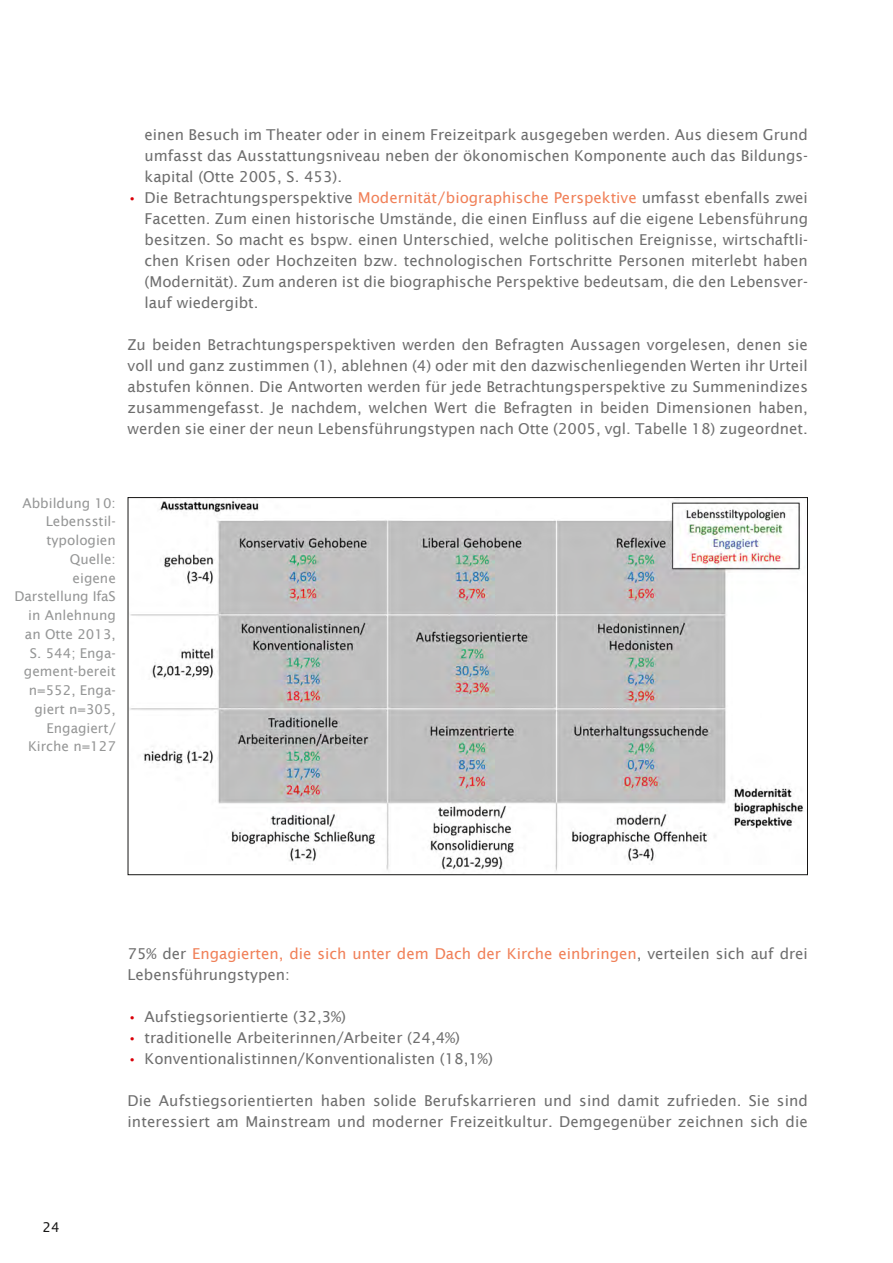
<style>
.page{position:relative;width:893px;height:1263px;background:#fff}
.page>*{position:absolute;margin:0;border:0;box-sizing:border-box;transform-origin:0 0}
.t1{font:15px/21px "Lucida Sans";color:#6e6e6e;text-align:justify}
.t2{font:15px/21px "Lucida Sans";color:#f08058}
.t3{font:13.5px/18.8px "Lucida Sans";color:#959696;text-align:right}
.t4{font:13.5px "Lucida Sans";color:#181716}
.s1{font-weight:600;color:#da0009}
.s2{color:#f08058}
.s3{color:#6e6e6e}
</style>
<div class="page">
<img style="left:130px;top:499px;width:673px;height:372px">
<p class="t1" style="left:145px;top:124px;width:665px">einen Besuch im Theater oder in einem Freizeitpark ausgegeben werden. Aus diesem Grund umfasst das Ausstattungsniveau neben der ökonomischen Komponente auch das Bildungs&shy;kapital (Otte 2005, S. 453).</p>
<p class="t1" style="left:145px;top:187px;width:665px;text-indent:-17px"><span class="s1">•</span> Die Betrachtungsperspektive <span class="s2">Modernität/biographische Perspektive</span> umfasst ebenfalls zwei Facetten. Zum einen historische Umstände, die einen Einfluss auf die eigene Lebensführung besitzen. So macht es bspw. einen Unterschied, welche politischen Ereignisse, wirtschaftli&shy;chen Krisen oder Hochzeiten bzw. technologischen Fortschritte Personen miterlebt haben (Modernität). Zum anderen ist die biographische Perspektive bedeutsam, die den Lebensver&shy;lauf wiedergibt.</p>
<p class="t1" style="left:128px;top:334px;width:682px">Zu beiden Betrachtungsperspektiven werden den Befragten Aussagen vorgelesen, denen sie voll und ganz zustimmen (1), ablehnen (4) oder mit den dazwischenliegenden Werten ihr Urteil abstufen können. Die Antworten werden für jede Betrachtungsperspektive zu Summenindizes zusammengefasst. Je nachdem, welchen Wert die Befragten in beiden Dimensionen haben, werden sie einer der neun Lebensführungstypen nach Otte (2005, vgl. Tabelle 18) zugeordnet.</p>
<p class="t3" style="left:15px;top:493px;width:103px">Abbildung 10:<br>Lebensstil&shy;typologien<br>Quelle:<br>eigene<br>Darstellung IfaS in Anlehnung an Otte 2013,<br>S. 544; Enga&shy;gement-bereit n=552, Enga&shy;giert n=305,<br>Engagiert/<br>Kirche n=127</p>
<p class="t4" style="left:43px;top:1220px;width:19px">24</p>
<p class="t2" style="left:128px;top:943px;width:682px"><span class="s3">75% der</span> Engagierten, die sich unter dem Dach der Kirche einbringen<span class="s3">, verteilen sich auf drei<br>Lebensführungstypen:</span></p>
<p class="t1" style="left:128px;top:1006px;width:220px"><span class="s1">•</span> Aufstiegsorientierte (32,3%)</p>
<p class="t1" style="left:128px;top:1027px;width:334px"><span class="s1">•</span> traditionelle Arbeiterinnen/Arbeiter (24,4%)</p>
<p class="t1" style="left:128px;top:1048px;width:367px"><span class="s1">•</span> Konventionalistinnen/Konventionalisten (18,1%)</p>
<p class="t1" style="left:128px;top:1090px;width:682px">Die Aufstiegsorientierten haben solide Berufskarrieren und sind damit zufrieden. Sie sind interessiert am Mainstream und moderner Freizeitkultur. Demgegenüber zeichnen sich die</p>
</div>
